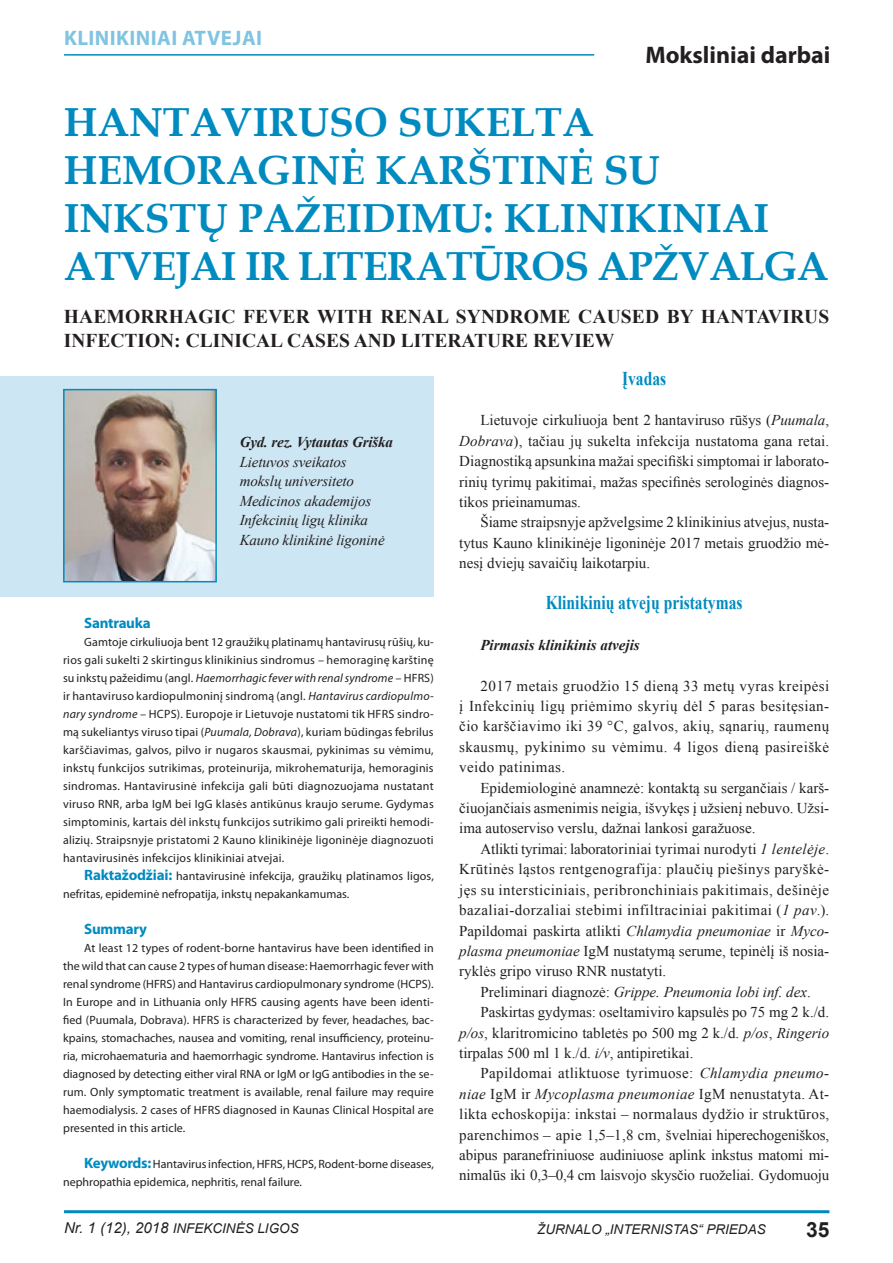
<style>
.page{position:relative;width:893px;height:1263px;background:#fff}
.page>*{position:absolute;margin:0;border:0;box-sizing:border-box;transform-origin:0 0}
.Pavadinimas{font:700 40.5px/48px "Book Antiqua";letter-spacing:-.02em;color:#008bc0}
.Pavadinimas-2{font:700 40.5px/48px "Book Antiqua";color:#008bc0}
.t1{font:700 24px "Myriad Pro";color:#231f20}
.t2{font:700 21px "Myriad Pro";letter-spacing:.02em;color:#81c4e2}
.t3{font:700 21px "Arial";color:#231f20}
.Tekstas{font:700 19.5px/24px "Times New Roman";letter-spacing:.005em;color:#231f20}
.Uzvardinimas{font:700 19.5px "Times New Roman";color:#008bc0;scale:.8 1}
.Tekstas-2{font:15px/20.4px "Times New Roman";color:#231f20;text-align:justify}
.Autoriai{font:italic 15px/19.5px "Times New Roman";letter-spacing:-.01em;color:#231f20}
.Tekstas-3{font:italic 15px "Times New Roman";color:#231f20}
.Tekstas-4{font:italic 700 15px "Times New Roman";color:#231f20}
.Autoriai-2{font:italic 700 15px "Times New Roman";letter-spacing:-.01em;color:#231f20}
.Tekstas-5{font:700 15px "Myriad Pro";letter-spacing:-.02em;color:#008bc0}
.t4{font:italic 13.5px "Arial";color:#231f20}
.Tekstas-6{font:12px/18px "Myriad Pro";letter-spacing:.005em;color:#231f20;text-align:justify}
.s1{font-style:italic}
.s2{font-weight:700;font-size:15px;color:#008bc0}
.s3{font-style:normal}
.s4{font-size:15px}
</style>
<div class="page">
<hr style="left:64px;top:1210px;width:765px;height:3px;background:#008bc0">
<div style="left:0;top:376px;width:434px;height:221px;background:#cde6f3"></div>
<img style="left:66px;top:392px;width:148px;height:187px">
<div style="left:63px;top:389px;width:154px;height:193px;border:2px solid #008bc0"></div>
<hr style="left:64px;top:54px;width:530px;height:2px;background:#008bc0">
<p class="t2" style="left:64px;top:25px;width:200px">KLINIKINIAI ATVEJAI</p>
<p class="t1" style="left:645px;top:39px;width:187px">Moksliniai darbai</p>
<p class="Pavadinimas-2" style="left:64px;top:98px;width:598px">HANTAVIRUSO SUKELTA<br>HEMORAGINĖ KARŠTINĖ SU</p>
<p class="Pavadinimas" style="left:64px;top:194px;width:766px">INKSTŲ PAŽEIDIMU: KLINIKINIAI<br>ATVEJAI IR LITERATŪROS APŽVALGA</p>
<p class="Tekstas" style="left:64px;top:304px;width:767px">HAEMORRHAGIC FEVER WITH RENAL SYNDROME CAUSED BY HANTAVIRUS<br>INFECTION: CLINICAL CASES AND LITERATURE REVIEW</p>
<p class="Autoriai-2" style="left:240px;top:431px;width:155px">Gyd. rez. Vytautas Griška</p>
<p class="Autoriai" style="left:240px;top:451px;width:109px">Lietuvos sveikatos</p>
<p class="Autoriai" style="left:240px;top:471px;width:133px">mokslų universiteto<br>Medicinos akademijos<br>Infekcinių ligų klinika</p>
<p class="Autoriai" style="left:240px;top:529px;width:146px">Kauno klinikinė ligoninė</p>
<p class="Tekstas-5" style="left:84px;top:613px;width:68px">Santrauka</p>
<p class="Tekstas-6" style="left:63px;top:632px;width:372px;text-indent:21px">Gamtoje cirkuliuoja bent 12 graužikų platinamų hantavirusų rūšių, ku&shy;rios gali sukelti 2 skirtingus klinikinius sindromus – hemoraginę karštinę su inkstų pažeidimu (angl. <span class="s1">Haemorrhagic fever with renal syndrome –</span> HFRS) ir hantaviruso kardiopulmoninį sindromą (angl. <span class="s1">Hantavirus cardiopulmo&shy;nary syndrome –</span> HCPS). Europoje ir Lietuvoje nustatomi tik HFRS sindro&shy;mą sukeliantys viruso tipai (<span class="s1">Puumala, Dobrava</span>), kuriam būdingas febrilus karščiavimas, galvos, pilvo ir nugaros skausmai, pykinimas su vėmimu, inkstų funkcijos sutrikimas, proteinurija, mikrohematurija, hemoraginis sindromas. Hantavirusinė infekcija gali būti diagnozuojama nustatant viruso RNR, arba IgM bei IgG klasės antikūnus kraujo serume. Gydymas simptominis, kartais dėl inkstų funkcijos sutrikimo gali prireikti hemodi&shy;alizių. Straipsnyje pristatomi 2 Kauno klinikinėje ligoninėje diagnozuoti hantavirusinės infekcijos klinikiniai atvejai.</p>
<p class="Tekstas-6" style="left:63px;top:866px;width:372px;text-indent:21px"><span class="s2">Raktažodžiai:</span> hantavirusinė infekcija, graužikų platinamos ligos, nefritas, epideminė nefropatija, inkstų nepakankamumas.</p>
<p class="Tekstas-5" style="left:84px;top:919px;width:64px">Summary</p>
<p class="Tekstas-6" style="left:63px;top:938px;width:372px;text-indent:21px">At least 12 types of rodent-borne hantavirus have been identified in the wild that can cause 2 types of human disease: Haemorrhagic fever with renal syndrome (HFRS) and Hantavirus cardiopulmonary syndrome (HCPS).<br>In Europe and in Lithuania only HFRS causing agents have been identi&shy;fied (Puumala, Dobrava). HFRS is characterized by fever, headaches, bac&shy;kpains, stomachaches, nausea and vomiting, renal insufficiency, proteinu&shy;ria, microhaematuria and haemorrhagic syndrome. Hantavirus infection is diagnosed by detecting either viral RNA or IgM or IgG antibodies in the se&shy;rum. Only symptomatic treatment is available, renal failure may require haemodialysis. 2 cases of HFRS diagnosed in Kaunas Clinical Hospital are presented in this article.</p>
<p class="Tekstas-6" style="left:63px;top:1154px;width:372px;text-indent:21px"><span class="s2">Keywords:</span> Hantavirus infection, HFRS, HCPS, Rodent-borne diseases, nephropathia epidemica, nephritis, renal failure.</p>
<p class="Uzvardinimas" style="left:622px;top:365px;width:57px">Įvadas</p>
<p class="Tekstas-2" style="left:459px;top:410px;width:371px;text-indent:21px">Lietuvoje cirkuliuoja bent 2 hantaviruso rūšys (<span class="s1">Puumala</span>, <span class="s1">Dobrava</span>), tačiau jų sukelta infekcija nustatoma gana retai.<br>Diagnostiką apsunkina mažai specifiški simptomai ir laborato&shy;rinių tyrimų pakitimai, mažas specifinės serologinės diagnos&shy;tikos prieinamumas.</p>
<p class="Tekstas-2" style="left:459px;top:512px;width:371px;text-indent:21px">Šiame straipsnyje apžvelgsime 2 klinikinius atvejus, nusta&shy;tytus Kauno klinikinėje ligoninėje 2017 metais gruodžio mė&shy;nesį dviejų savaičių laikotarpiu.</p>
<p class="Uzvardinimas" style="left:546px;top:589px;width:247px">Klinikinių atvejų pristatymas</p>
<p class="Tekstas-4" style="left:480px;top:634px;width:161px">Pirmasis klinikinis atvejis</p>
<p class="Tekstas-2" style="left:459px;top:675px;width:371px;text-indent:21px">2017 metais gruodžio 15 dieną 33 metų vyras kreipėsi į Infekcinių ligų priėmimo skyrių dėl 5 paras besitęsian&shy;čio karščiavimo iki 39 °C, galvos, akių, sąnarių, raumenų skausmų, pykinimo su vėmimu. 4 ligos dieną pasireiškė veido patinimas.</p>
<p class="Tekstas-2" style="left:459px;top:777px;width:371px;text-indent:21px">Epidemiologinė anamnezė: kontaktą su sergančiais / karš&shy;čiuojančiais asmenimis neigia, išvykęs į užsienį nebuvo. Užsi&shy;ima autoserviso verslu, dažnai lankosi garažuose.</p>
<p class="Tekstas-2" style="left:459px;top:838px;width:371px;text-indent:21px">Atlikti tyrimai: laboratoriniai tyrimai nurodyti <span class="s1">1 lentelėje</span>.<br>Krūtinės ląstos rentgenografija: plaučių piešinys paryškė&shy;jęs su intersticiniais, peribronchiniais pakitimais, dešinėje bazaliai-dorzaliai stebimi infiltraciniai pakitimai (<span class="s1">1 pav</span>.).<br>Papildomai paskirta atlikti <span class="s1">Chlamydia pneumoniae</span> ir <span class="s1">Myco&shy;plasma pneumoniae</span> IgM nustatymą serume, tepinėlį iš nosia&shy;ryklės gripo viruso RNR nustatyti.</p>
<p class="Tekstas-3" style="left:480px;top:981px;width:332px"><span class="s3">Preliminari diagnozė:</span> Grippe. Pneumonia lobi inf. dex<span class="s3">.</span></p>
<p class="Tekstas-2" style="left:459px;top:1002px;width:371px;text-indent:21px">Paskirtas gydymas: oseltamiviro kapsulės po 75 mg 2 k./d. <span class="s1">p/os</span>, klaritromicino tabletės po 500 mg 2 k./d. <span class="s1">p/os</span>, <span class="s1">Ringerio </span>tirpalas 500 ml 1 k./d. <span class="s1">i/v</span>, antipiretikai.</p>
<p class="Tekstas-2" style="left:459px;top:1063px;width:371px;text-indent:21px">Papildomai atliktuose tyrimuose: <span class="s1">Chlamydia pneumo&shy;niae</span> IgM ir <span class="s1">Mycoplasma pneumoniae</span> IgM nenustatyta. At&shy;likta echoskopija: inkstai – normalaus dydžio ir struktūros, parenchimos – apie 1,5–1,8 cm, švelniai hiperechogeniškos, abipus paranefriniuose audiniuose aplink inkstus matomi mi&shy;nimalūs iki 0,3–0,4 cm laisvojo skysčio ruoželiai. Gydomuoju</p>
<p class="t4" style="left:64px;top:1219px;width:236px"><span class="s4">Nr. 1 (12), 2018</span> INFEKCINĖS LIGOS</p>
<p class="t4" style="left:537px;top:1221px;width:230px">ŽURNALO „INTERNISTAS“ PRIEDAS</p>
<h3 class="t3" style="left:806px;top:1216px;width:25px">35</h3>
</div>
